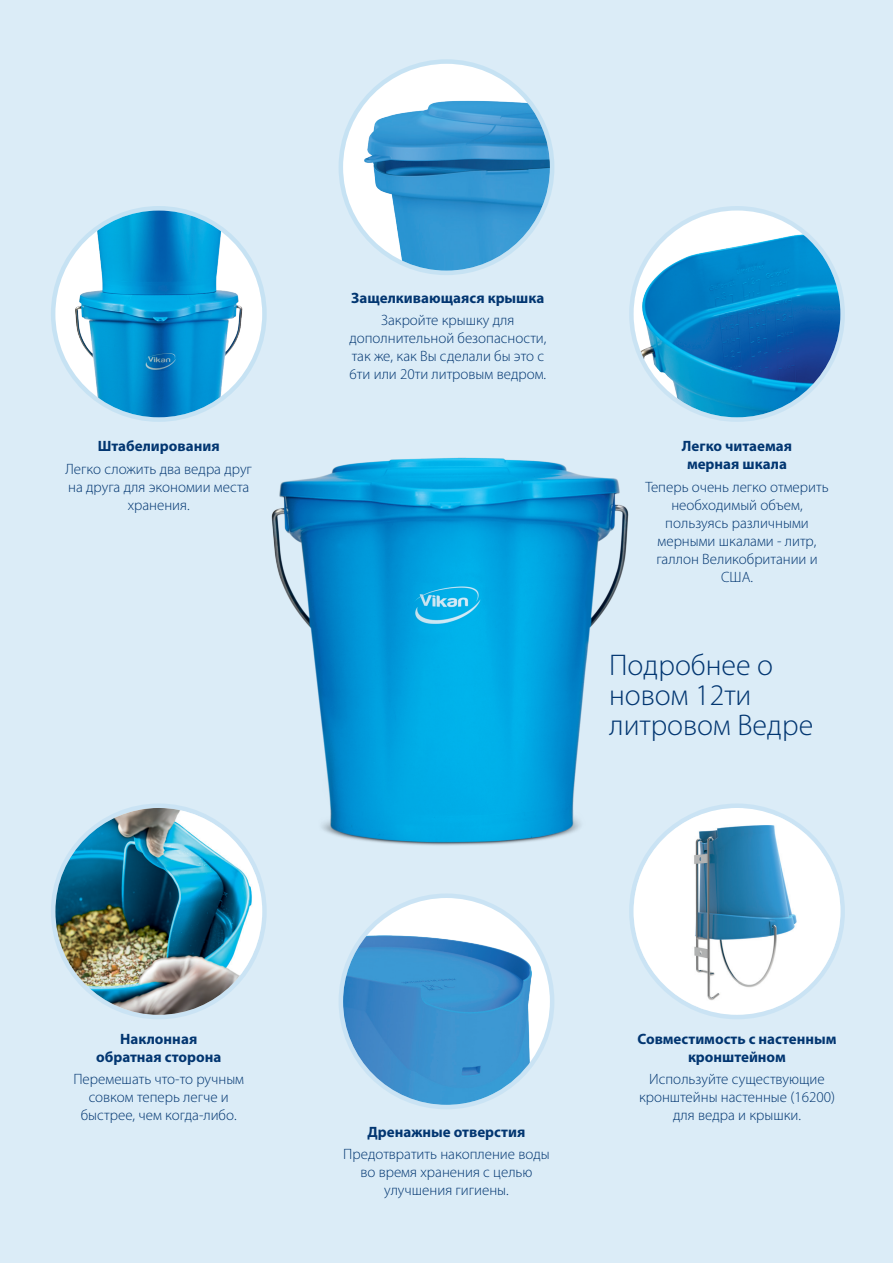
<style>
.page{position:relative;width:893px;height:1263px;background:#dbecf7}
.page>*{position:absolute;margin:0;border:0;box-sizing:border-box;transform-origin:0 0}
.t1{font:300 30px/30px "Myriad Pro";color:#023671}
.t2{font:300 15px/18px "Myriad Pro";color:#023671;text-align:center}
.t3{font:700 15px/18px "Myriad Pro";color:#023671;text-align:center}
</style>
<div class="page">
<img style="left:271px;top:457px;width:357px;height:389px">
<img style="left:55px;top:210px;width:207px;height:207px;border-radius:103px">
<img style="left:55px;top:808px;width:207px;height:207px;border-radius:103px">
<img style="left:634px;top:215px;width:206px;height:202px">
<img style="left:634px;top:816px;width:206px;height:193px">
<img style="left:343px;top:64px;width:207px;height:207px;border-radius:103px">
<div style="left:343px;top:898px;width:207px;height:207px;background:#fff;border-radius:50%"></div>
<img style="left:343px;top:935px;width:189px;height:170px">
<p class="t3" style="left:98px;top:437px;width:123px">Штабелирования</p>
<p class="t2" style="left:65px;top:460px;width:188px">Легко сложить два ведра друг на друга для экономии места хранения.</p>
<p class="t3" style="left:351px;top:289px;width:195px">Защелкивающаяся крышка</p>
<p class="t2" style="left:349px;top:312px;width:199px">Закройте крышку для дополнительной безопасности, так же, как Вы сделали бы это с<br>6ти или 20ти литровым ведром.</p>
<p class="t3" style="left:682px;top:437px;width:112px">Легко читаемая мерная шкала</p>
<p class="t2" style="left:645px;top:478px;width:185px">Теперь очень легко отмерить необходимый объем, пользуясь различными мерными шкалами - литр, галлон Великобритании и<br>США.</p>
<h1 class="t1" style="left:609px;top:650px;width:206px">Подробнее о новом 12ти литровом Ведре</h1>
<p class="t3" style="left:96px;top:1029px;width:127px">Наклонная обратная сторона</p>
<p class="t2" style="left:73px;top:1070px;width:172px">Перемешать что-то ручным совком теперь легче и быстрее, чем когда-либо.</p>
<p class="t3" style="left:368px;top:1122px;width:159px">Дренажные отверстия</p>
<p class="t2" style="left:343px;top:1145px;width:208px">Предотвратить накопление воды во время хранения с целью улучшения гигиены.</p>
<p class="t3" style="left:637px;top:1029px;width:201px">Совместимость с настенным кронштейном</p>
<p class="t2" style="left:639px;top:1070px;width:197px">Используйте существующие кронштейны настенные (16200) для ведра и крышки.</p>
</div>
